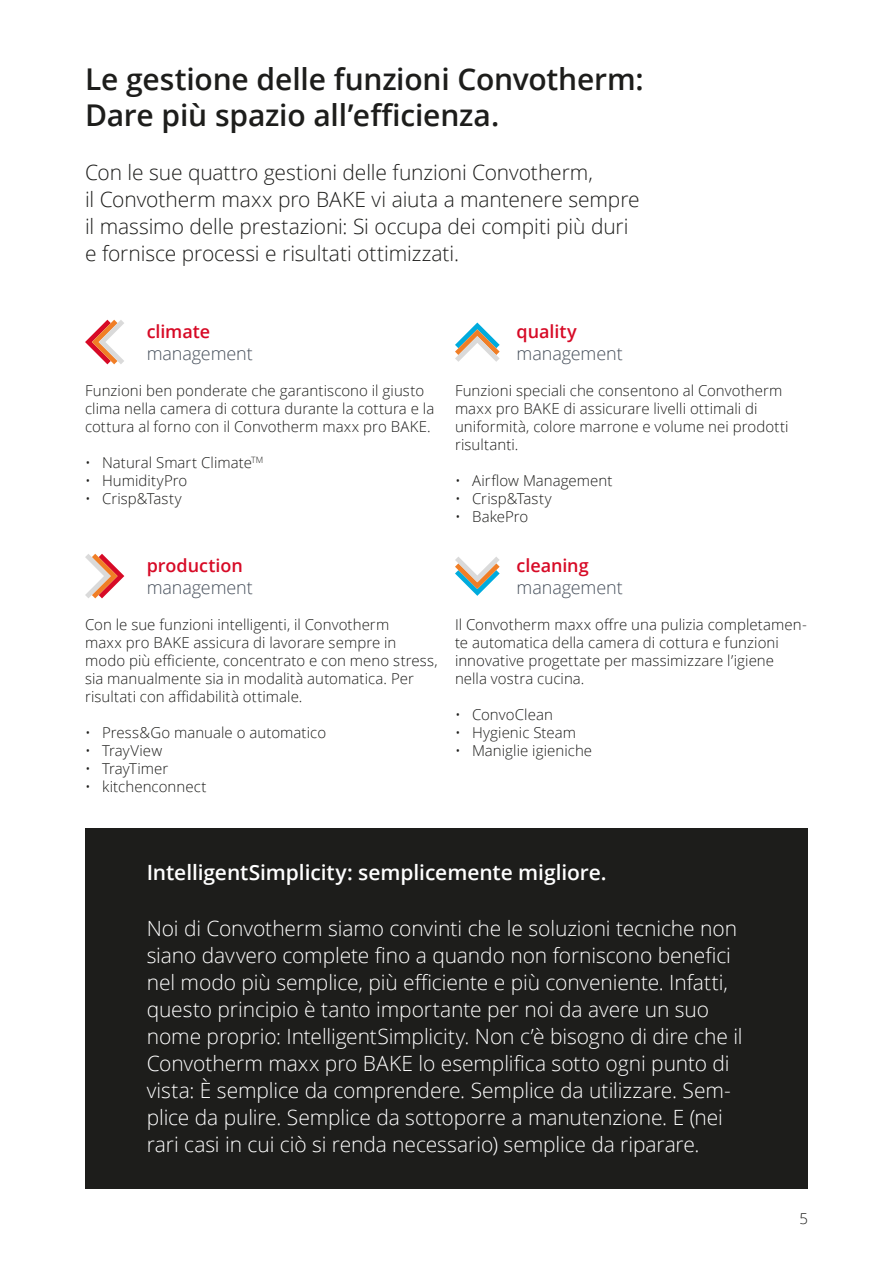
<style>
.page{position:relative;width:893px;height:1263px;background:#fff}
.page>*{position:absolute;margin:0;border:0;box-sizing:border-box;transform-origin:0 0}
.Open_Sans_Semibold_2{font:600 30px/36px "Open Sans";letter-spacing:-.005em;color:#1d1d1b}
.Open_Sans_Light_14pt{font:300 21px/27px "Open Sans";letter-spacing:-.005em;color:#fff}
.Open_Sans_Light_14pt-2{font:300 21px/27px "Open Sans";letter-spacing:-.005em;color:#1d1d1b}
.Open_Sans_Semibold_1{font:600 21px "Open Sans";letter-spacing:-.005em;color:#fff}
.Open_Sans_Semibold_1-2{font:300 18px/22.5px "Open Sans";letter-spacing:-.005em;color:#48515d}
.Open_Sans_Semibold_1-3{font:600 18px/22.5px "Open Sans";letter-spacing:-.005em;color:#d70a26}
.Open_Sans_Light_10pt{font:300 15px/18px "Open Sans";letter-spacing:.005em;color:#1d1d1b}
.s1{font-weight:600;color:#d70a26}
.s2{font-weight:300;color:#48515d}
</style>
<div class="page">
<div style="left:85px;top:828px;width:723px;height:360px;background:#1d1d1b"></div>
<svg style="left:85px;top:554px;width:39px;height:44px"></svg>
<svg style="left:455px;top:323px;width:45px;height:39px"></svg>
<svg style="left:455px;top:557px;width:45px;height:39px"></svg>
<svg style="left:85px;top:320px;width:39px;height:44px"></svg>
<p class="Open_Sans_Semibold_2" style="left:85px;top:60px;width:560px">Le gestione delle funzioni Convotherm:<br>Dare più spazio all’efficienza.</p>
<p class="Open_Sans_Light_14pt-2" style="left:85px;top:158px;width:556px">Con le sue quattro gestioni delle funzioni Convotherm,<br>il Convotherm maxx pro BAKE vi aiuta a mantenere sempre il massimo delle prestazioni: Si occupa dei compiti più duri e fornisce processi e risultati ottimizzati.</p>
<p class="Open_Sans_Semibold_1-2" style="left:147px;top:320px;width:108px"><span class="s1">climate </span>management</p>
<p class="Open_Sans_Light_10pt" style="left:85px;top:381px;width:351px">Funzioni ben ponderate che garantiscono il giusto clima nella camera di cottura durante la cottura e la cottura al forno con il Convotherm maxx pro BAKE.</p>
<p class="Open_Sans_Light_10pt" style="left:85px;top:453px;width:180px">• Natural Smart Climate<sup>TM</sup></p>
<p class="Open_Sans_Light_10pt" style="left:85px;top:471px;width:104px">• HumidityPro</p>
<p class="Open_Sans_Light_10pt" style="left:85px;top:489px;width:98px">• Crisp&amp;Tasty</p>
<p class="Open_Sans_Semibold_1-3" style="left:147px;top:553px;width:108px">production <span class="s2">management</span></p>
<p class="Open_Sans_Light_10pt" style="left:85px;top:615px;width:354px">Con le sue funzioni intelligenti, il Convotherm<br>maxx pro BAKE assicura di lavorare sempre in modo più efficiente, concentrato e con meno stress, sia manualmente sia in modalità automatica. Per risultati con affidabilità ottimale.</p>
<p class="Open_Sans_Light_10pt" style="left:85px;top:723px;width:243px">• Press&amp;Go manuale o automatico</p>
<p class="Open_Sans_Light_10pt" style="left:85px;top:741px;width:79px">• TrayView</p>
<p class="Open_Sans_Light_10pt" style="left:85px;top:759px;width:85px">• TrayTimer</p>
<p class="Open_Sans_Light_10pt" style="left:85px;top:777px;width:123px">• kitchenconnect</p>
<p class="Open_Sans_Semibold_1-2" style="left:517px;top:320px;width:108px"><span class="s1">quality </span>management</p>
<p class="Open_Sans_Light_10pt" style="left:455px;top:381px;width:335px">Funzioni speciali che consentono al Convotherm maxx pro BAKE di assicurare livelli ottimali di uniformità, colore marrone e volume nei prodotti risultanti.</p>
<p class="Open_Sans_Light_10pt" style="left:455px;top:471px;width:159px">• Airflow Management</p>
<p class="Open_Sans_Light_10pt" style="left:455px;top:489px;width:98px">• Crisp&amp;Tasty</p>
<p class="Open_Sans_Light_10pt" style="left:455px;top:507px;width:75px">• BakePro</p>
<p class="Open_Sans_Semibold_1-2" style="left:517px;top:554px;width:108px"><span class="s1">cleaning </span>management</p>
<p class="Open_Sans_Light_10pt" style="left:455px;top:615px;width:353px">Il Convotherm maxx offre una pulizia completamen&shy;te automatica della camera di cottura e funzioni innovative progettate per massimizzare l’igiene nella vostra cucina.</p>
<p class="Open_Sans_Light_10pt" style="left:455px;top:705px;width:99px">• ConvoClean</p>
<p class="Open_Sans_Light_10pt" style="left:455px;top:723px;width:122px">• Hygienic Steam</p>
<p class="Open_Sans_Light_10pt" style="left:455px;top:741px;width:139px">• Maniglie igieniche</p>
<p class="Open_Sans_Semibold_1" style="left:147px;top:858px;width:461px">IntelligentSimplicity: semplicemente migliore.</p>
<p class="Open_Sans_Light_14pt" style="left:147px;top:914px;width:597px">Noi di Convotherm siamo convinti che le soluzioni tecniche non siano davvero complete fino a quando non forniscono benefici nel modo più semplice, più efficiente e più conveniente. Infatti, questo principio è tanto importante per noi da avere un suo nome proprio: IntelligentSimplicity. Non c’è bisogno di dire che il Convotherm maxx pro BAKE lo esemplifica sotto ogni punto di vista: È semplice da comprendere. Semplice da utilizzare. Sem&shy;plice da pulire. Semplice da sottoporre a manutenzione. E (nei rari casi in cui ciò si renda necessario) semplice da riparare.</p>
<p class="Open_Sans_Light_10pt" style="left:799px;top:1209px;width:10px">5</p>
</div>
